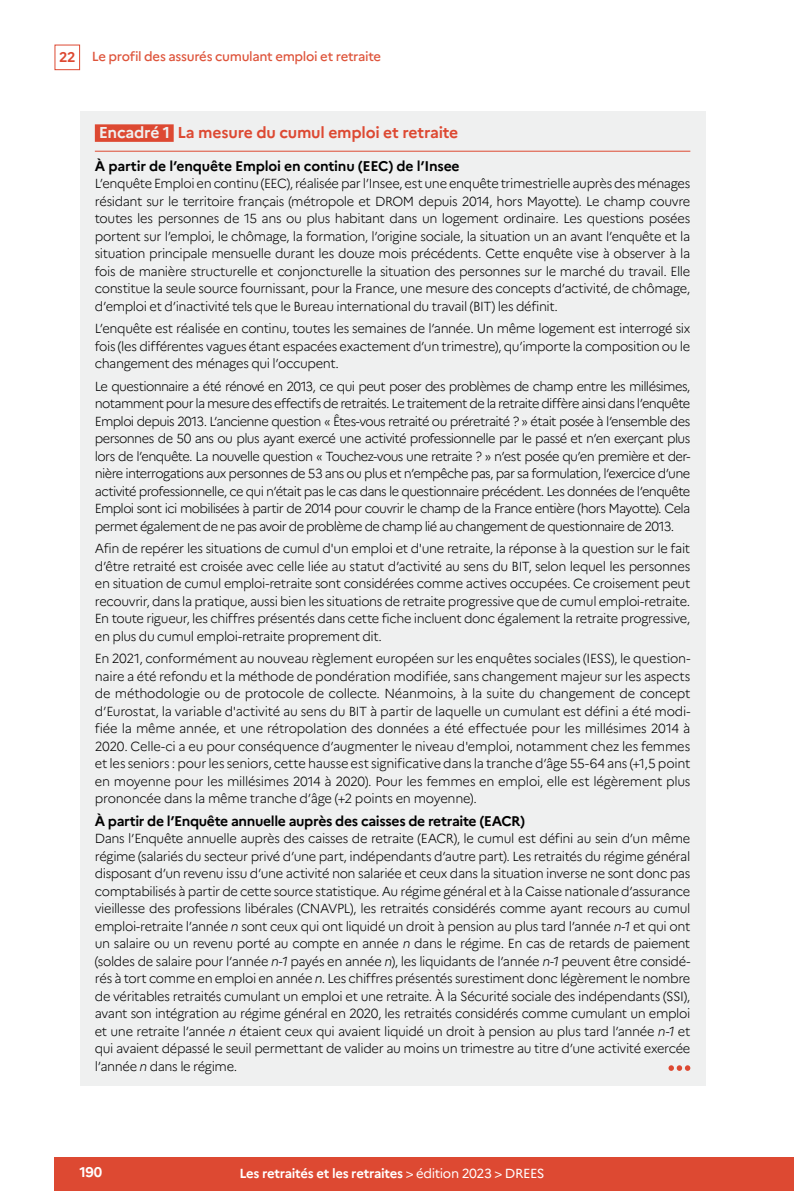
<style>
.page{position:relative;width:794px;height:1191px;background:#fff}
.page>*{position:absolute;margin:0;border:0;box-sizing:border-box;transform-origin:0 0}
.t1{font:700 15.75px "Marianne";letter-spacing:-.015em;color:#dd4932}
.t2{font:700 14px "Marianne";letter-spacing:-.02em;color:#000}
.t3{font:700 14px "Marianne";color:#fff}
.t4{font:300 13.12px/17.5px "Marianne";letter-spacing:-.03em;color:#000;text-align:justify}
.t5{font:500 13.12px "Marianne";letter-spacing:-.025em;color:#de543b}
.t6{font:700 13.12px "Marianne";letter-spacing:-.025em;color:#fff}
.s1{font-weight:700;font-size:14px;color:#dd4932}
.s2{color:#eff0f0}
.s3{font-style:italic}
.s4{font-weight:400}
</style>
<div class="page">
<div style="left:55px;top:45px;width:25px;height:25px;border:1px solid #dd4932"></div>
<div style="left:55px;top:1157px;width:739px;height:34px;background:#dd4932"></div>
<div style="left:80px;top:112px;width:625px;height:973px;background:#eff0f0"></div>
<hr style="left:95px;top:151px;width:595px;height:1px;background:#dd4932">
<div style="left:95px;top:124px;width:79px;height:18px;background:#dd4932"></div>
<svg style="left:668px;top:1065px;width:22px;height:5px"></svg>
<p class="t5" style="left:59px;top:49px;width:324px"><span class="s1">22</span> Le profil des assurés cumulant emploi et retraite</p>
<p class="t1" style="left:99px;top:123px;width:361px"><span class="s2">Encadré 1</span> La mesure du cumul emploi et retraite</p>
<p class="t2" style="left:95px;top:157px;width:366px">À partir de l’enquête Emploi en continu (EEC) de l’Insee</p>
<p class="t4" style="left:95px;top:175px;width:597px">L’enquête Emploi en continu (EEC), réalisée par l’Insee, est une enquête trimestrielle auprès des ménages résidant sur le territoire français (métropole et DROM depuis 2014, hors Mayotte). Le champ couvre toutes les personnes de 15 ans ou plus habitant dans un logement ordinaire. Les questions posées portent sur l’emploi, le chômage, la formation, l’origine sociale, la situation un an avant l’enquête et la situation principale mensuelle durant les douze mois précédents. Cette enquête vise à observer à la fois de manière structurelle et conjoncturelle la situation des personnes sur le marché du travail. Elle constitue la seule source fournissant, pour la France, une mesure des concepts d’activité, de chômage, d’emploi et d’inactivité tels que le Bureau international du travail (BIT) les définit.</p>
<p class="t4" style="left:95px;top:320px;width:597px">L’enquête est réalisée en continu, toutes les semaines de l’année. Un même logement est interrogé six fois (les différentes vagues étant espacées exactement d’un trimestre), qu’importe la composition ou le changement des ménages qui l’occupent.</p>
<p class="t4" style="left:95px;top:377px;width:597px">Le questionnaire a été rénové en 2013, ce qui peut poser des problèmes de champ entre les millésimes, notamment pour la mesure des effectifs de retraités. Le traitement de la retraite diffère ainsi dans l’enquête Emploi depuis 2013. L’ancienne question « Êtes-vous retraité ou préretraité ? » était posée à l’ensemble des personnes de 50 ans ou plus ayant exercé une activité professionnelle par le passé et n’en exerçant plus lors de l’enquête. La nouvelle question « Touchez-vous une retraite ? » n’est posée qu’en première et der&shy;nière interrogations aux personnes de 53 ans ou plus et n’empêche pas, par sa formulation, l’exercice d’une activité professionnelle, ce qui n’était pas le cas dans le questionnaire précédent. Les données de l’enquête Emploi sont ici mobilisées à partir de 2014 pour couvrir le champ de la France entière (hors Mayotte). Cela permet également de ne pas avoir de problème de champ lié au changement de questionnaire de 2013.</p>
<p class="t4" style="left:95px;top:540px;width:597px">Afin de repérer les situations de cumul d'un emploi et d'une retraite, la réponse à la question sur le fait d’être retraité est croisée avec celle liée au statut d’activité au sens du BIT, selon lequel les personnes en situation de cumul emploi-retraite sont considérées comme actives occupées. Ce croisement peut recouvrir, dans la pratique, aussi bien les situations de retraite progressive que de cumul emploi-retraite.<br>En toute rigueur, les chiffres présentés dans cette fiche incluent donc également la retraite progressive, en plus du cumul emploi-retraite proprement dit.</p>
<p class="t4" style="left:95px;top:650px;width:597px">En 2021, conformément au nouveau règlement européen sur les enquêtes sociales (IESS), le question&shy;naire a été refondu et la méthode de pondération modifiée, sans changement majeur sur les aspects de méthodologie ou de protocole de collecte. Néanmoins, à la suite du changement de concept d’Eurostat, la variable d'activité au sens du BIT à partir de laquelle un cumulant est défini a été modi&shy;fiée la même année, et une rétropolation des données a été effectuée pour les millésimes 2014 à 2020. Celle-ci a eu pour conséquence d’augmenter le niveau d'emploi, notamment chez les femmes et les seniors : pour les seniors, cette hausse est significative dans la tranche d’âge 55-64 ans (+1,5 point en moyenne pour les millésimes 2014 à 2020). Pour les femmes en emploi, elle est légèrement plus prononcée dans la même tranche d’âge (+2 points en moyenne).</p>
<p class="t2" style="left:95px;top:812px;width:432px">À partir de l’Enquête annuelle auprès des caisses de retraite (EACR)</p>
<p class="t4" style="left:95px;top:830px;width:597px">Dans l’Enquête annuelle auprès des caisses de retraite (EACR), le cumul est défini au sein d’un même régime (salariés du secteur privé d’une part, indépendants d’autre part). Les retraités du régime général disposant d’un revenu issu d’une activité non salariée et ceux dans la situation inverse ne sont donc pas comptabilisés à partir de cette source statistique. Au régime général et à la Caisse nationale d’assurance vieillesse des professions libérales (CNAVPL), les retraités considérés comme ayant recours au cumul emploi-retraite l’année <span class="s3">n</span> sont ceux qui ont liquidé un droit à pension au plus tard l’année <span class="s3">n-1</span> et qui ont un salaire ou un revenu porté au compte en année <span class="s3">n</span> dans le régime. En cas de retards de paiement (soldes de salaire pour l’année <span class="s3">n-1</span> payés en année <span class="s3">n</span>), les liquidants de l’année <span class="s3">n-1</span> peuvent être considé&shy;rés à tort comme en emploi en année <span class="s3">n</span>. Les chiffres présentés surestiment donc légèrement le nombre de véritables retraités cumulant un emploi et une retraite. À la Sécurité sociale des indépendants (SSI), avant son intégration au régime général en 2020, les retraités considérés comme cumulant un emploi et une retraite l’année <span class="s3">n</span> étaient ceux qui avaient liquidé un droit à pension au plus tard l’année <span class="s3">n-1</span> et qui avaient dépassé le seuil permettant de valider au moins un trimestre au titre d’une activité exercée l’année <span class="s3">n</span> dans le régime.</p>
<p class="t3" style="left:79px;top:1163px;width:24px">190</p>
<p class="t6" style="left:239px;top:1165px;width:307px">Les retraités et les retraites <span class="s4">&gt; édition 2023 &gt; DREES</span></p>
</div>
